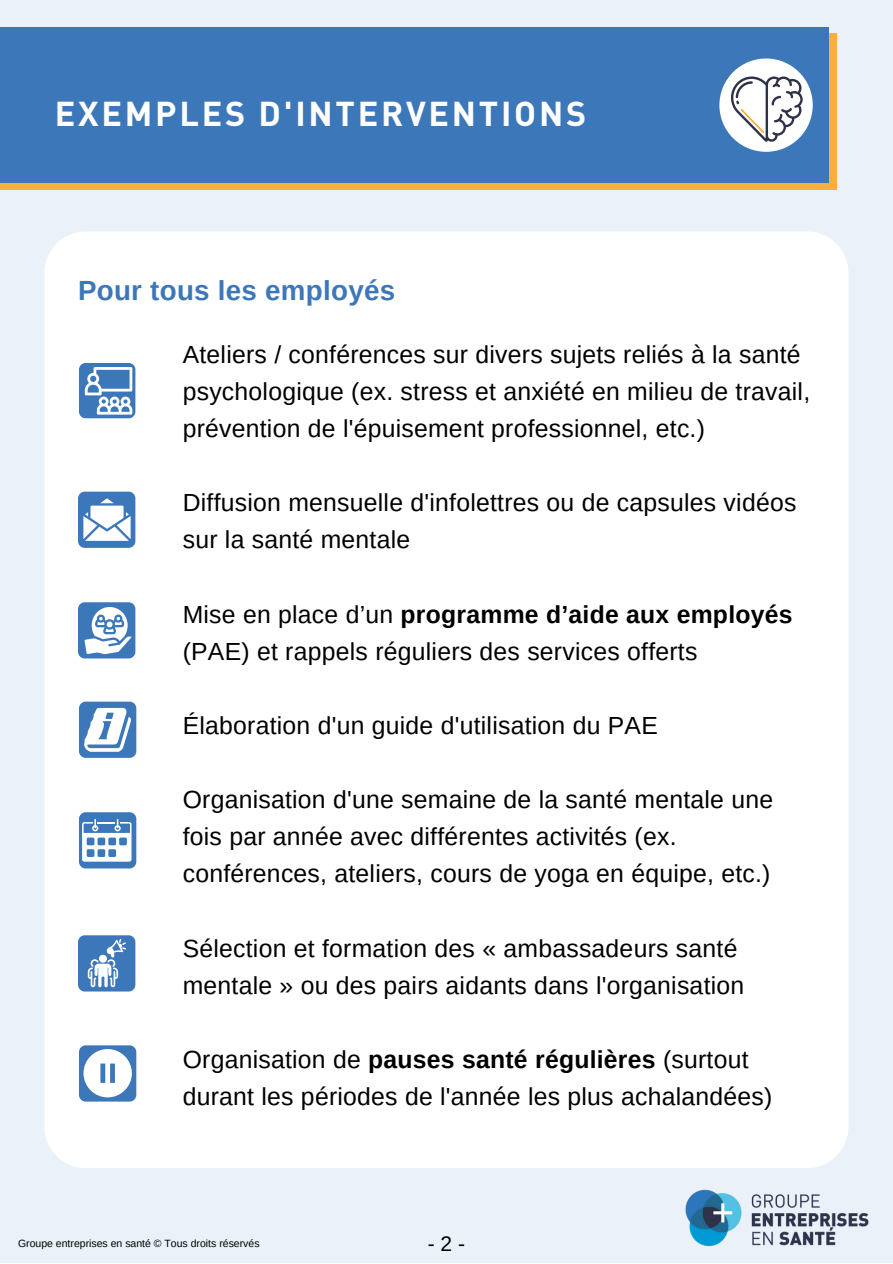
<style>
.page{position:relative;width:893px;height:1264px;background:#fff}
.page>*{position:absolute;margin:0;border:0;box-sizing:border-box;transform-origin:0 0}
.t1{font:34.05px "DIN Bold Alternate";letter-spacing:.08em;color:#fff}
.t2{font:700 27.75px "Arimo";letter-spacing:.01em;color:#3c77ba}
.t3{font:24.75px/37px "Arimo";letter-spacing:.01em;color:#000}
.t4{font:21px "Arimo";color:#000}
.t5{font:10.5px "Arimo";color:#000}
.s1{font-weight:700}
</style>
<div class="page">
<div style="left:0;top:0;width:892px;height:1262px;background:#eaf1f8"></div>
<div style="left:44px;top:231px;width:804px;height:937px;background:#fff;border-radius:42px"></div>
<div style="left:78px;top:491px;width:57px;height:57px;background:#3c77ba;border-radius:7px"></div>
<svg style="left:83px;top:498px;width:48px;height:43px"></svg>
<div style="left:79px;top:363px;width:56px;height:55px;background:#3c77ba;border-radius:7px"></div>
<svg style="left:85px;top:367px;width:47px;height:47px"></svg>
<div style="left:79px;top:701px;width:57px;height:56px;background:#3c77ba;border-radius:7px"></div>
<svg style="left:84px;top:708px;width:47px;height:43px"></svg>
<div style="left:79px;top:812px;width:57px;height:56px;background:#3c77ba;border-radius:7px"></div>
<svg style="left:82px;top:819px;width:49px;height:42px"></svg>
<div style="left:78px;top:935px;width:57px;height:56px;background:#3c77ba;border-radius:7px"></div>
<svg style="left:88px;top:939px;width:38px;height:48px"></svg>
<div style="left:78px;top:602px;width:57px;height:56px;background:#3c77ba;border-radius:7px"></div>
<svg style="left:85px;top:607px;width:47px;height:47px"></svg>
<div style="left:79px;top:1045px;width:57px;height:56px;background:#3c77ba;border-radius:7px"></div>
<svg style="left:83px;top:1049px;width:49px;height:48px"></svg>
<img style="left:685px;top:1189px;width:184px;height:58px">
<div style="left:0;top:34px;width:836px;height:156px;background:#faae3b"></div>
<div style="left:0;top:27px;width:828px;height:156px;background:#3c77ba"></div>
<div style="left:719px;top:58px;width:93px;height:94px;background:#fff;border-radius:50%"></div>
<svg style="left:728px;top:76px;width:74px;height:66px"></svg>
<h1 class="t1" style="left:55px;top:91px;width:533px">EXEMPLES D'INTERVENTIONS</h1>
<p class="t2" style="left:78px;top:274px;width:318px">Pour tous les employés</p>
<p class="t3" style="left:183px;top:335px;width:629px">Ateliers / conférences sur divers sujets reliés à la santé psychologique (ex. stress et anxiété en milieu de travail, prévention de l'épuisement professionnel, etc.)</p>
<p class="t3" style="left:183px;top:484px;width:615px">Diffusion mensuelle d'infolettres ou de capsules vidéos sur la santé mentale</p>
<p class="t3" style="left:183px;top:595px;width:611px">Mise en place d’un <span class="s1">programme d’aide aux employés </span>(PAE) et rappels réguliers des services offerts</p>
<p class="t3" style="left:183px;top:706px;width:476px">Élaboration d'un guide d'utilisation du PAE</p>
<p class="t3" style="left:183px;top:781px;width:592px">Organisation d'une semaine de la santé mentale une fois par année avec différentes activités (ex. conférences, ateliers, cours de yoga en équipe, etc.)</p>
<p class="t3" style="left:183px;top:929px;width:563px">Sélection et formation des « ambassadeurs santé mentale » ou des pairs aidants dans l'organisation</p>
<p class="t3" style="left:183px;top:1040px;width:591px">Organisation de <span class="s1">pauses santé régulières</span> (surtout durant les périodes de l'année les plus achalandées)</p>
<p class="t5" style="left:18px;top:1237px;width:243px">Groupe entreprises en santé © Tous droits réservés</p>
<p class="t4" style="left:427px;top:1231px;width:39px">-2-</p>
</div>
